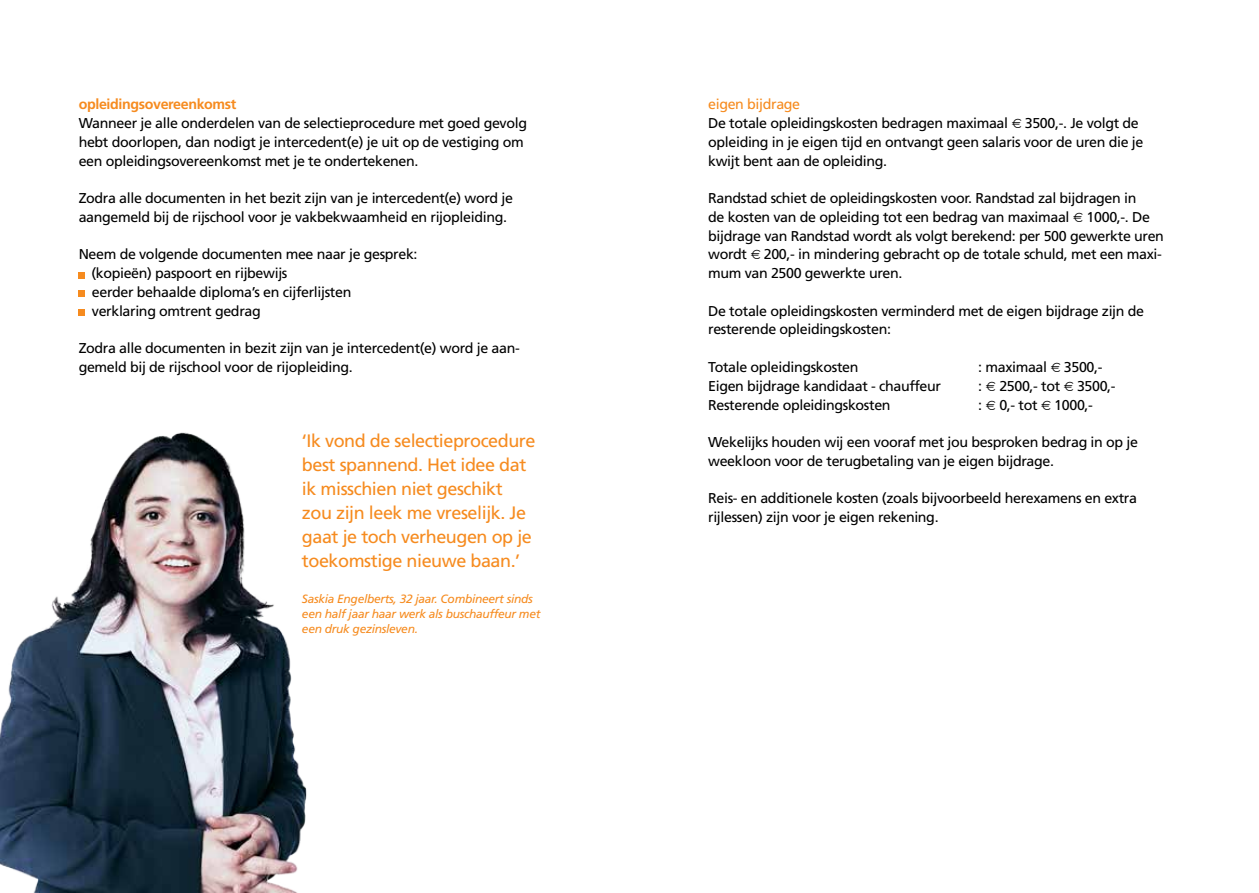
<style>
.page{position:relative;width:1259px;height:893px;background:#fff}
.page>*{position:absolute;margin:0;border:0;box-sizing:border-box;transform-origin:0 0}
.t1{font:18px/24px "Frutiger";letter-spacing:-.025em;color:#f68b1f}
.t2{font:14.25px/18.8px "Frutiger";letter-spacing:-.025em;color:#000}
.t3{font:700 14.25px "Frutiger";letter-spacing:-.025em;color:#f68b1f}
.t4{font:italic 12px/15px "Frutiger";letter-spacing:-.025em;color:#f68b1f}
.s1{color:#f68b1f}
.s2{font-family:"Charcoal CY"}
</style>
<div class="page">
<svg style="left:79px;top:272px;width:6px;height:6px"></svg>
<svg style="left:79px;top:291px;width:6px;height:6px"></svg>
<div style="left:79px;top:309px;width:6px;height:7px;background:#f68b1f"></div>
<img style="left:0;top:432px;width:307px;height:461px">
<p class="t3" style="left:79px;top:96px;width:159px">opleidingsovereenkomst</p>
<p class="t2" style="left:79px;top:114px;width:450px">Wanneer je alle onderdelen van de selectieprocedure met goed gevolg hebt doorlopen, dan nodigt je intercedent(e) je uit op de vestiging om een opleidingsovereenkomst met je te ondertekenen.</p>
<p class="t2" style="left:79px;top:189px;width:436px">Zodra alle documenten in het bezit zijn van je intercedent(e) word je aangemeld bij de rijschool voor je vakbekwaamheid en rijopleiding.</p>
<p class="t2" style="left:91px;top:245px;width:328px;text-indent:-13px">Neem de volgende documenten mee naar je gesprek: (kopieën) paspoort en rijbewijs<br>eerder behaalde diploma’s en cijferlijsten verklaring omtrent gedrag</p>
<p class="t2" style="left:79px;top:339px;width:443px">Zodra alle documenten in bezit zijn van je intercedent(e) word je aan&shy;gemeld bij de rijschool voor de rijopleiding.</p>
<p class="t1" style="left:302px;top:428px;width:235px">‘Ik vond de selectieprocedure best spannend. Het idee dat ik misschien niet geschikt zou zijn leek me vreselijk. Je gaat je toch verheugen op je toekomstige nieuwe baan.’</p>
<p class="t4" style="left:302px;top:591px;width:240px">Saskia Engelberts, 32 jaar. Combineert sinds een half jaar haar werk als buschauffeur met een druk gezinsleven.</p>
<p class="t2" style="left:708px;top:95px;width:437px"><span class="s1">eigen bijdrage<br></span>De totale opleidingskosten bedragen maximaal <span class="s2">€</span> 3500,-. Je volgt de opleiding in je eigen tijd en ontvangt geen salaris voor de uren die je kwijt bent aan de opleiding.</p>
<p class="t2" style="left:708px;top:189px;width:457px">Randstad schiet de opleidingskosten voor. Randstad zal bijdragen in<br>de kosten van de opleiding tot een bedrag van maximaal <span class="s2">€</span> 1000,-. De bijdrage van Randstad wordt als volgt berekend: per 500 gewerkte uren wordt <span class="s2">€</span> 200,- in mindering gebracht op de totale schuld, met een maxi&shy;mum van 2500 gewerkte uren.</p>
<p class="t2" style="left:708px;top:301px;width:437px">De totale opleidingskosten verminderd met de eigen bijdrage zijn de resterende opleidingskosten:</p>
<p class="t2" style="left:708px;top:358px;width:152px">Totale opleidingskosten</p>
<p class="t2" style="left:978px;top:358px;width:126px">: maximaal <span class="s2">€</span> 3500,-</p>
<p class="t2" style="left:708px;top:376px;width:234px">Eigen bijdrage kandidaat - chauffeur</p>
<p class="t2" style="left:978px;top:376px;width:139px">: <span class="s2">€</span> 2500,- tot <span class="s2">€</span> 3500,-</p>
<p class="t2" style="left:708px;top:395px;width:184px">Resterende opleidingskosten</p>
<p class="t2" style="left:978px;top:395px;width:116px">: <span class="s2">€</span> 0,- tot <span class="s2">€</span> 1000,-</p>
<p class="t2" style="left:708px;top:433px;width:431px">Wekelijks houden wij een vooraf met jou besproken bedrag in op je weekloon voor de terugbetaling van je eigen bijdrage.</p>
<p class="t2" style="left:708px;top:489px;width:430px">Reis- en additionele kosten (zoals bijvoorbeeld herexamens en extra rijlessen) zijn voor je eigen rekening.</p>
</div>
